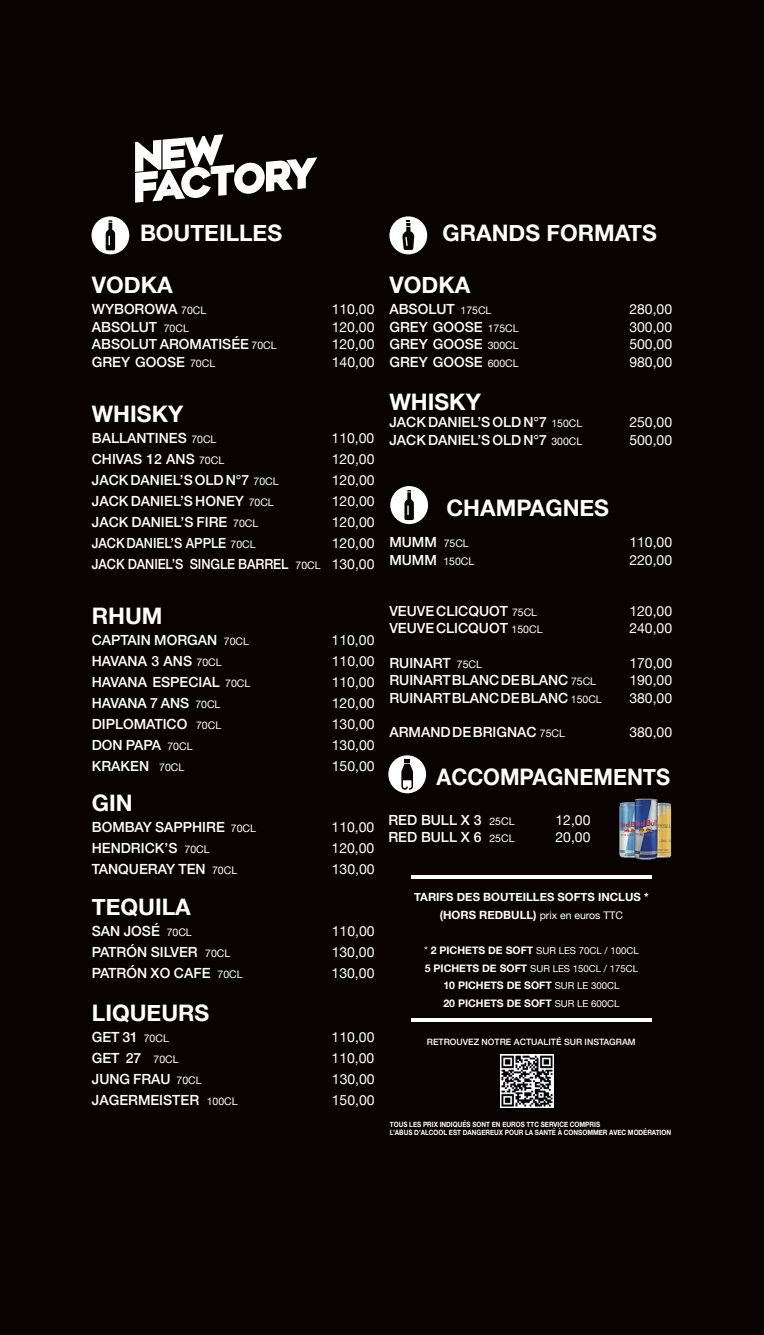
<style>
.page{position:relative;width:764px;height:1335px;background:#fff}
.page>*{position:absolute;margin:0;border:0;box-sizing:border-box;transform-origin:0 0}
.t1{font:700 22.75px "Helvetica Neue";color:#fff}
.t2{font:700 22.75px "Helvetica Neue";color:#fff;scale:.95 1}
.t3{font:500 14px "Helvetica Neue";color:#fff}
.t4{font:14px "Helvetica Neue";color:#fff}
.t5{font:500 14px/21px "Helvetica Neue";color:#fff;text-align:right;scale:.91 1}
.t6{font:700 11.38px "Helvetica Neue";color:#fff}
.t7{font:700 10.5px/17.5px "Helvetica Neue";color:#fff}
.t8{font:10.5px "Helvetica Neue";color:#fff}
.t9{font:9.62px/17.5px "Helvetica Neue";color:#fff}
.t10{font:500 8.75px "Helvetica Neue";color:#fff}
.t11{font:700 7.35px/8.8px "Helvetica Neue";color:#fff;scale:.87 1}
.s1{font-weight:400;font-size:10.5px}
.s2{font-weight:400}
.s3{font-weight:500;font-size:14px}
.s4{font-weight:700;font-size:11.38px}
.s5{font-size:10.5px}
.s6{font-weight:700;font-size:10.5px}
.s7{font-weight:400;font-size:9.62px}
</style>
<div class="page">
<div style="left:0;top:0;width:764px;height:1334px;background:#080302"></div>
<svg style="left:135px;top:134px;width:182px;height:69px"></svg>
<div style="left:92px;top:216px;width:37px;height:38px;background:#fff;border-radius:50%"></div>
<svg style="left:106px;top:220px;width:9px;height:30px"></svg>
<div style="left:390px;top:486px;width:38px;height:38px;background:#fff;border-radius:50%"></div>
<svg style="left:404px;top:490px;width:10px;height:30px"></svg>
<div style="left:389px;top:216px;width:38px;height:38px;background:#fff;border-radius:50%"></div>
<svg style="left:402px;top:221px;width:12px;height:29px"></svg>
<div style="left:388px;top:755px;width:38px;height:38px;background:#fff;border-radius:50%"></div>
<svg style="left:401px;top:759px;width:12px;height:30px"></svg>
<img style="left:500px;top:1054px;width:53px;height:53px">
<img style="left:619px;top:798px;width:53px;height:62px">
<hr style="left:411px;top:875px;width:241px;height:3px;background:#fff">
<hr style="left:411px;top:1018px;width:241px;height:3px;background:#fff">
<h1 class="t1" style="left:140px;top:215px;width:144px">BOUTEILLES</h1>
<h1 class="t1" style="left:442px;top:215px;width:216px">GRANDS FORMATS</h1>
<h1 class="t1" style="left:92px;top:267px;width:82px">VODKA</h1>
<p class="t3" style="left:92px;top:298px;width:116px">WYBOROWA <span class="s1">70CL</span></p>
<p class="t4" style="left:332px;top:299px;width:44px">110,00</p>
<p class="t3" style="left:92px;top:316px;width:99px">ABSOLUT <span class="s1">70CL</span></p>
<p class="t4" style="left:332px;top:317px;width:44px">120,00</p>
<p class="t3" style="left:92px;top:333px;width:186px">ABSOLUT AROMATISÉE <span class="s1">70CL</span></p>
<p class="t4" style="left:332px;top:334px;width:44px">120,00</p>
<p class="t3" style="left:92px;top:351px;width:125px">GREY GOOSE <span class="s1">70CL</span></p>
<p class="t4" style="left:332px;top:352px;width:44px">140,00</p>
<h1 class="t1" style="left:92px;top:396px;width:93px">WHISKY</h1>
<p class="t3" style="left:92px;top:426px;width:126px">BALLANTINES <span class="s1">70CL</span></p>
<p class="t4" style="left:332px;top:427px;width:44px">110,00</p>
<p class="t3" style="left:92px;top:447px;width:134px">CHIVAS 12 ANS <span class="s1">70CL</span></p>
<p class="t4" style="left:332px;top:448px;width:44px">120,00</p>
<p class="t3" style="left:92px;top:468px;width:188px">JACK DANIEL’S OLD N°7 <span class="s1">70CL</span></p>
<p class="t4" style="left:332px;top:469px;width:44px">120,00</p>
<p class="t3" style="left:92px;top:489px;width:183px">JACK DANIEL’S HONEY <span class="s1">70CL</span></p>
<p class="t4" style="left:332px;top:490px;width:44px">120,00</p>
<p class="t3" style="left:92px;top:510px;width:168px">JACK DANIEL’S FIRE <span class="s1">70CL</span></p>
<p class="t4" style="left:332px;top:511px;width:44px">120,00</p>
<p class="t5" style="left:92px;top:531px;width:182px">JACK DANIEL’S APPLE <span class="s1">70CL</span></p>
<p class="t5" style="left:92px;top:531px;width:312px"><span class="s2">120,00<br></span>JACK DANIEL’S SINGLE BARREL <span class="s1">70CL</span> <span class="s2">130,00</span></p>
<h1 class="t1" style="left:92px;top:597px;width:72px">RHUM</h1>
<p class="t3" style="left:92px;top:628px;width:159px">CAPTAIN MORGAN <span class="s1">70CL</span></p>
<p class="t4" style="left:332px;top:629px;width:44px">110,00</p>
<p class="t3" style="left:92px;top:649px;width:131px">HAVANA 3 ANS <span class="s1">70CL</span></p>
<p class="t4" style="left:332px;top:650px;width:44px">110,00</p>
<p class="t3" style="left:92px;top:670px;width:160px">HAVANA ESPECIAL <span class="s1">70CL</span></p>
<p class="t4" style="left:332px;top:671px;width:44px">110,00</p>
<p class="t3" style="left:92px;top:691px;width:130px">HAVANA 7 ANS <span class="s1">70CL</span></p>
<p class="t4" style="left:332px;top:692px;width:44px">120,00</p>
<p class="t3" style="left:92px;top:712px;width:131px">DIPLOMATICO <span class="s1">70CL</span></p>
<p class="t4" style="left:332px;top:713px;width:44px">130,00</p>
<p class="t3" style="left:92px;top:733px;width:102px">DON PAPA <span class="s1">70CL</span></p>
<p class="t4" style="left:332px;top:734px;width:44px">130,00</p>
<p class="t3" style="left:92px;top:754px;width:94px">KRAKEN <span class="s1">70CL</span></p>
<p class="t4" style="left:332px;top:755px;width:44px">150,00</p>
<h1 class="t1" style="left:92px;top:785px;width:42px">GIN</h1>
<p class="t3" style="left:92px;top:816px;width:166px">BOMBAY SAPPHIRE <span class="s1">70CL</span></p>
<p class="t4" style="left:332px;top:817px;width:44px">110,00</p>
<p class="t3" style="left:92px;top:837px;width:119px">HENDRICK’S <span class="s1">70CL</span></p>
<p class="t4" style="left:332px;top:838px;width:44px">120,00</p>
<p class="t3" style="left:92px;top:858px;width:147px">TANQUERAY TEN <span class="s1">70CL</span></p>
<p class="t4" style="left:332px;top:859px;width:44px">130,00</p>
<h1 class="t1" style="left:92px;top:888px;width:100px">TEQUILA</h1>
<p class="t3" style="left:92px;top:919px;width:101px">SAN JOSÉ <span class="s1">70CL</span></p>
<p class="t4" style="left:332px;top:920px;width:44px">110,00</p>
<p class="t3" style="left:92px;top:940px;width:140px">PATRÓN SILVER <span class="s1">70CL</span></p>
<p class="t4" style="left:332px;top:941px;width:44px">130,00</p>
<p class="t3" style="left:92px;top:961px;width:152px">PATRÓN XO CAFE <span class="s1">70CL</span></p>
<p class="t4" style="left:332px;top:962px;width:44px">130,00</p>
<h1 class="t1" style="left:92px;top:995px;width:119px">LIQUEURS</h1>
<p class="t3" style="left:92px;top:1025px;width:78px">GET 31 <span class="s1">70CL</span></p>
<p class="t4" style="left:332px;top:1026px;width:44px">110,00</p>
<p class="t3" style="left:92px;top:1046px;width:88px">GET 27 <span class="s1">70CL</span></p>
<p class="t4" style="left:332px;top:1047px;width:44px">110,00</p>
<p class="t3" style="left:92px;top:1067px;width:111px">JUNG FRAU <span class="s1">70CL</span></p>
<p class="t4" style="left:332px;top:1068px;width:44px">130,00</p>
<p class="t3" style="left:92px;top:1088px;width:147px">JAGERMEISTER <span class="s1">100CL</span></p>
<p class="t4" style="left:332px;top:1089px;width:44px">150,00</p>
<h1 class="t1" style="left:389px;top:267px;width:82px">VODKA</h1>
<p class="t3" style="left:389px;top:298px;width:104px">ABSOLUT <span class="s1">175CL</span></p>
<p class="t4" style="left:629px;top:299px;width:44px">280,00</p>
<p class="t3" style="left:389px;top:316px;width:131px">GREY GOOSE <span class="s1">175CL</span></p>
<p class="t4" style="left:629px;top:317px;width:44px">300,00</p>
<p class="t3" style="left:389px;top:333px;width:131px">GREY GOOSE <span class="s1">300CL</span></p>
<p class="t4" style="left:629px;top:334px;width:44px">500,00</p>
<p class="t3" style="left:389px;top:351px;width:131px">GREY GOOSE <span class="s1">600CL</span></p>
<p class="t4" style="left:629px;top:352px;width:44px">980,00</p>
<h1 class="t1" style="left:389px;top:384px;width:93px">WHISKY</h1>
<p class="t3" style="left:389px;top:411px;width:194px">JACK DANIEL’S OLD N°7 <span class="s1">150CL</span></p>
<p class="t4" style="left:629px;top:412px;width:44px">250,00</p>
<p class="t3" style="left:389px;top:429px;width:194px">JACK DANIEL’S OLD N°7 <span class="s1">300CL</span></p>
<p class="t4" style="left:629px;top:430px;width:44px">500,00</p>
<h1 class="t1" style="left:446px;top:489px;width:164px">CHAMPAGNES</h1>
<p class="t3" style="left:389px;top:531px;width:81px">MUMM <span class="s1">75CL</span></p>
<p class="t4" style="left:629px;top:532px;width:44px">110,00</p>
<p class="t8" style="left:389px;top:553px;width:86px"><span class="s3">MUMM</span> 150CL</p>
<p class="t4" style="left:629px;top:549px;width:44px">220,00</p>
<p class="t3" style="left:389px;top:599px;width:149px">VEUVE CLICQUOT <span class="s1">75CL</span></p>
<p class="t4" style="left:629px;top:601px;width:44px">120,00</p>
<p class="t3" style="left:389px;top:617px;width:155px">VEUVE CLICQUOT <span class="s1">150CL</span></p>
<p class="t4" style="left:629px;top:618px;width:44px">240,00</p>
<p class="t3" style="left:389px;top:651px;width:94px">RUINART <span class="s1">75CL</span></p>
<p class="t4" style="left:629px;top:652px;width:44px">170,00</p>
<p class="t3" style="left:389px;top:669px;width:208px">RUINART BLANC DE BLANC <span class="s1">75CL</span></p>
<p class="t4" style="left:629px;top:670px;width:44px">190,00</p>
<p class="t3" style="left:389px;top:686px;width:214px">RUINART BLANC DE BLANC <span class="s1">150CL</span></p>
<p class="t4" style="left:629px;top:687px;width:44px">380,00</p>
<p class="t3" style="left:389px;top:720px;width:177px">ARMAND DE BRIGNAC <span class="s1">75CL</span></p>
<p class="t4" style="left:629px;top:722px;width:44px">380,00</p>
<h1 class="t2" style="left:437px;top:759px;width:247px">ACCOMPAGNEMENTS</h1>
<p class="t3" style="left:388px;top:808px;width:128px">RED BULL X 3 <span class="s1">25CL</span></p>
<p class="t4" style="left:555px;top:809px;width:37px">12,00</p>
<p class="t3" style="left:388px;top:826px;width:128px">RED BULL X 6 <span class="s1">25CL</span></p>
<p class="t4" style="left:555px;top:827px;width:37px">20,00</p>
<p class="t6" style="left:414px;top:888px;width:236px">TARIFS DES BOUTEILLES SOFTS INCLUS *</p>
<p class="t8" style="left:440px;top:907px;width:185px"><span class="s4">(HORS REDBULL)</span> prix en euros TTC</p>
<p class="t9" style="left:424px;top:942px;width:216px"><span class="s5">*</span> <span class="s6">2 PICHETS DE SOFT</span> SUR LES 70CL / 100CL<br><span class="s6">5 PICHETS DE SOFT</span> SUR LES 150CL / 175CL</p>
<p class="t7" style="left:443px;top:976px;width:177px">10 PICHETS DE SOFT <span class="s7">SUR LE 300CL<br></span>20 PICHETS DE SOFT <span class="s7">SUR LE 600CL</span></p>
<p class="t10" style="left:427px;top:1034px;width:210px">RETROUVEZ NOTRE ACTUALITÉ SUR INSTAGRAM</p>
<p class="t11" style="left:390px;top:1119px;width:325px">TOUS LES PRIX INDIQUÉS SONT EN EUROS TTC SERVICE COMPRIS<br>L’ABUS D’ALCOOL EST DANGEREUX POUR LA SANTÉ À CONSOMMER AVEC MODÉRATION</p>
</div>
